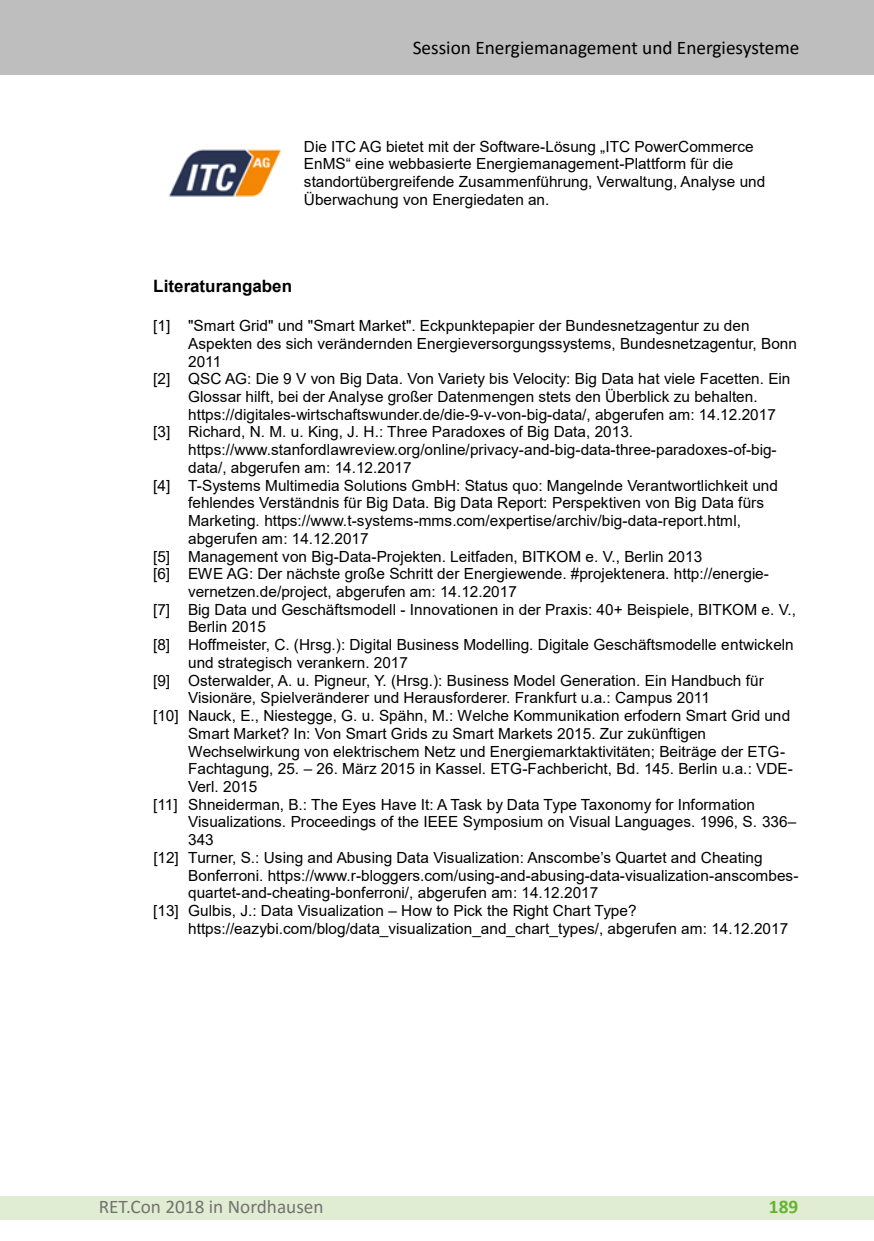
<style>
.page{position:relative;width:874px;height:1241px;background:#fff}
.page>*{position:absolute;margin:0;border:0;box-sizing:border-box;transform-origin:0 0}
.t1{font:19.25px "Calibri";color:#000}
.t2{font:19.25px "Calibri";color:#727271}
.t3{font:700 19.25px "Calibri";color:#65b32e}
.t4{font:700 16.97px "Arial";color:#000}
.t5{font:15.4px/17.7px "Arial";color:#000}
</style>
<div class="page">
<div style="left:0;top:1196px;width:873px;height:23px;background:#e1edd2"></div>
<div style="left:0;top:0;width:873px;height:74px;background:#bebebe"></div>
<img style="left:169px;top:149px;width:112px;height:48px">
<p class="t1" style="left:412px;top:34px;width:388px">Session Energiemanagement und Energiesysteme</p>
<p class="t5" style="left:304px;top:137px;width:462px">Die ITC AG bietet mit der Software-Lösung „ITC PowerCommerce EnMS“ eine webbasierte Energiemanagement-Plattform für die standortübergreifende Zusammenführung, Verwaltung, Analyse und Überwachung von Energiedaten an.</p>
<p class="t4" style="left:153px;top:274px;width:140px">Literaturangaben</p>
<p class="t5" style="left:153px;top:316px;width:597px">[1] "Smart Grid" und "Smart Market". Eckpunktepapier der Bundesnetzagentur zu den</p>
<p class="t5" style="left:188px;top:334px;width:610px">Aspekten des sich verändernden Energieversorgungssystems, Bundesnetzagentur, Bonn</p>
<p class="t5" style="left:188px;top:352px;width:34px">2011</p>
<p class="t5" style="left:153px;top:370px;width:638px">[2] QSC AG: Die 9 V von Big Data. Von Variety bis Velocity: Big Data hat viele Facetten. Ein</p>
<p class="t5" style="left:188px;top:387px;width:570px">Glossar hilft, bei der Analyse großer Datenmengen stets den Überblick zu behalten.</p>
<p class="t5" style="left:188px;top:405px;width:589px">https://digitales-wirtschaftswunder.de/die-9-v-von-big-data/, abgerufen am: 14.12.2017</p>
<p class="t5" style="left:153px;top:423px;width:481px">[3] Richard, N. M. u. King, J. H.: Three Paradoxes of Big Data, 2013.</p>
<p class="t5" style="left:188px;top:441px;width:589px">https://www.stanfordlawreview.org/online/privacy-and-big-data-three-paradoxes-of-big-</p>
<p class="t5" style="left:188px;top:458px;width:225px">data/, abgerufen am: 14.12.2017</p>
<p class="t5" style="left:153px;top:476px;width:626px">[4] T-Systems Multimedia Solutions GmbH: Status quo: Mangelnde Verantwortlichkeit und</p>
<p class="t5" style="left:188px;top:494px;width:577px">fehlendes Verständnis für Big Data. Big Data Report: Perspektiven von Big Data fürs</p>
<p class="t5" style="left:188px;top:511px;width:554px">Marketing. https://www.t-systems-mms.com/expertise/archiv/big-data-report.html,</p>
<p class="t5" style="left:188px;top:529px;width:182px">abgerufen am: 14.12.2017</p>
<p class="t5" style="left:153px;top:547px;width:550px">[5] Management von Big-Data-Projekten. Leitfaden, BITKOM e. V., Berlin 2013</p>
<p class="t5" style="left:153px;top:565px;width:617px">[6] EWE AG: Der nächste große Schritt der Energiewende. #projektenera. http://energie-</p>
<p class="t5" style="left:188px;top:582px;width:330px">vernetzen.de/project, abgerufen am: 14.12.2017</p>
<p class="t5" style="left:153px;top:600px;width:644px">[7] Big Data und Geschäftsmodell - Innovationen in der Praxis: 40+ Beispiele, BITKOM e. V.,</p>
<p class="t5" style="left:188px;top:618px;width:79px">Berlin 2015</p>
<p class="t5" style="left:153px;top:635px;width:641px">[8] Hoffmeister, C. (Hrsg.): Digital Business Modelling. Digitale Geschäftsmodelle entwickeln</p>
<p class="t5" style="left:188px;top:653px;width:221px">und strategisch verankern. 2017</p>
<p class="t5" style="left:153px;top:671px;width:612px">[9] Osterwalder, A. u. Pigneur, Y. (Hrsg.): Business Model Generation. Ein Handbuch für</p>
<p class="t5" style="left:188px;top:689px;width:523px">Visionäre, Spielveränderer und Herausforderer. Frankfurt u.a.: Campus 2011</p>
<p class="t5" style="left:153px;top:706px;width:638px">[10] Nauck, E., Niestegge, G. u. Spähn, M.: Welche Kommunikation erfodern Smart Grid und</p>
<p class="t5" style="left:188px;top:724px;width:519px">Smart Market? In: Von Smart Grids zu Smart Markets 2015. Zur zukünftigen</p>
<p class="t5" style="left:188px;top:742px;width:598px">Wechselwirkung von elektrischem Netz und Energiemarktaktivitäten; Beiträge der ETG-</p>
<p class="t5" style="left:188px;top:759px;width:606px">Fachtagung, 25. – 26. März 2015 in Kassel. ETG-Fachbericht, Bd. 145. Berlin u.a.: VDE-</p>
<p class="t5" style="left:188px;top:777px;width:71px">Verl. 2015</p>
<p class="t5" style="left:153px;top:795px;width:603px">[11] Shneiderman, B.: The Eyes Have It: A Task by Data Type Taxonomy for Information</p>
<p class="t5" style="left:188px;top:812px;width:609px">Visualizations. Proceedings of the IEEE Symposium on Visual Languages. 1996, S. 336–</p>
<p class="t5" style="left:188px;top:830px;width:27px">343</p>
<p class="t5" style="left:153px;top:848px;width:610px">[12] Turner, S.: Using and Abusing Data Visualization: Anscombe’s Quartet and Cheating</p>
<p class="t5" style="left:188px;top:866px;width:611px">Bonferroni. https://www.r-bloggers.com/using-and-abusing-data-visualization-anscombes-</p>
<p class="t5" style="left:188px;top:883px;width:411px">quartet-and-cheating-bonferroni/, abgerufen am: 14.12.2017</p>
<p class="t5" style="left:153px;top:901px;width:484px">[13] Gulbis, J.: Data Visualization – How to Pick the Right Chart Type?</p>
<p class="t5" style="left:188px;top:919px;width:601px">https://eazybi.com/blog/data_visualization_and_chart_types/, abgerufen am: 14.12.2017</p>
<p class="t2" style="left:99px;top:1193px;width:226px">RET.Con 2018 in Nordhausen</p>
<p class="t3" style="left:768px;top:1192px;width:31px">189</p>
</div>
